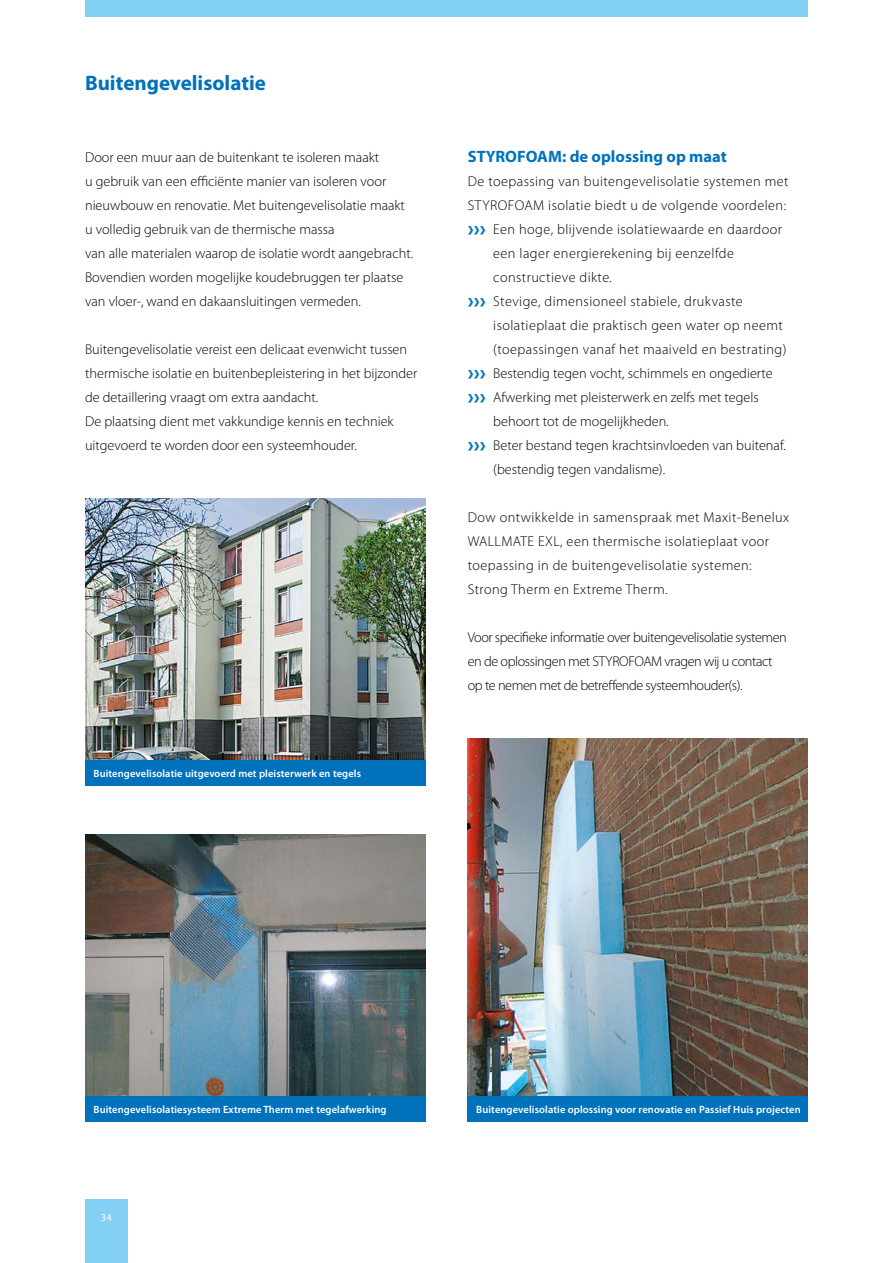
<style>
.page{position:relative;width:893px;height:1263px;background:#fff}
.page>*{position:absolute;margin:0;border:0;box-sizing:border-box;transform-origin:0 0}
.t1{font:700 21px "Myriad Pro";color:#0072bb}
.t2{font:700 16.5px "Myriad Pro";color:#0072bb}
.t3{font:300 14.25px/24px "Myriad Pro";color:#000}
.t4{font:300 14.25px/24px "Myriad Pro";letter-spacing:.03em;color:#000}
.t5{font:300 14.25px/24px "Myriad Pro";letter-spacing:-.03em;color:#000}
.t6{font:600 10.5px "Myriad Pro";letter-spacing:.01em;color:#fff}
.t7{font:10.5px "Myriad Pro";color:#fff}
.s1{font-weight:700;font-size:22.5px;color:#0072bb}
</style>
<div class="page">
<div style="left:85px;top:1199px;width:43px;height:64px;background:#83d0f5"></div>
<div style="left:85px;top:0;width:723px;height:17px;background:#83d0f5"></div>
<img style="left:85px;top:498px;width:340px;height:262px">
<div style="left:85px;top:760px;width:340px;height:26px;background:#0072bb"></div>
<img style="left:85px;top:834px;width:340px;height:262px">
<div style="left:85px;top:1096px;width:340px;height:26px;background:#0072bb"></div>
<img style="left:468px;top:738px;width:340px;height:358px">
<div style="left:468px;top:1096px;width:340px;height:26px;background:#0072bb"></div>
<h1 class="t1" style="left:85px;top:71px;width:182px">Buitengevelisolatie</h1>
<p class="t3" style="left:85px;top:145px;width:330px">Door een muur aan de buitenkant te isoleren maakt<br>u gebruik van een efficiënte manier van isoleren voor nieuwbouw en renovatie. Met buitengevelisolatie maakt u volledig gebruik van de thermische massa<br>van alle materialen waarop de isolatie wordt aangebracht.<br>Bovendien worden mogelijke koudebruggen ter plaatse van vloer-, wand en dakaansluitingen vermeden.</p>
<p class="t3" style="left:85px;top:337px;width:334px">Buitengevelisolatie vereist een delicaat evenwicht tussen thermische isolatie en buitenbepleistering in het bijzonder de detaillering vraagt om extra aandacht.<br>De plaatsing dient met vakkundige kennis en techniek uitgevoerd te worden door een systeemhouder.</p>
<p class="t6" style="left:94px;top:768px;width:269px">Buitengevelisolatie uitgevoerd met pleisterwerk en tegels</p>
<p class="t2" style="left:468px;top:147px;width:261px">STYROFOAM: de oplossing op maat</p>
<p class="t4" style="left:468px;top:169px;width:322px">De toepassing van buitengevelisolatie systemen met</p>
<p class="t4" style="left:468px;top:193px;width:320px">STYROFOAM isolatie biedt u de volgende voordelen:</p>
<p class="t4" style="left:468px;top:217px;width:316px"><span class="s1">›››</span> Een hoge, blijvende isolatiewaarde en daardoor</p>
<p class="t4" style="left:493px;top:241px;width:242px">een lager energierekening bij eenzelfde</p>
<p class="t4" style="left:493px;top:265px;width:120px">constructieve dikte.</p>
<p class="t4" style="left:468px;top:289px;width:277px"><span class="s1">›››</span> Stevige, dimensioneel stabiele, drukvaste</p>
<p class="t4" style="left:493px;top:313px;width:291px">isolatieplaat die praktisch geen water op neemt</p>
<p class="t4" style="left:493px;top:337px;width:295px">(toepassingen vanaf het maaiveld en bestrating)</p>
<p class="t3" style="left:468px;top:361px;width:306px"><span class="s1">›››</span> Bestendig tegen vocht, schimmels en ongedierte</p>
<p class="t3" style="left:468px;top:385px;width:292px"><span class="s1">›››</span> Afwerking met pleisterwerk en zelfs met tegels</p>
<p class="t3" style="left:493px;top:409px;width:177px">behoort tot de mogelijkheden.</p>
<p class="t3" style="left:468px;top:433px;width:320px"><span class="s1">›››</span> Beter bestand tegen krachtsinvloeden van buitenaf.</p>
<p class="t3" style="left:493px;top:457px;width:173px">(bestendig tegen vandalisme).</p>
<p class="t4" style="left:468px;top:505px;width:323px">Dow ontwikkelde in samenspraak met Maxit-Benelux WALLMATE EXL, een thermische isolatieplaat voor toepassing in de buitengevelisolatie systemen:<br>Strong Therm en Extreme Therm.</p>
<p class="t5" style="left:468px;top:625px;width:321px">Voor specifieke informatie over buitengevelisolatie systemen en de oplossingen met STYROFOAM vragen wij u contact op te nemen met de betreffende systeemhouder(s).</p>
<p class="t6" style="left:94px;top:1104px;width:295px">Buitengevelisolatiesysteem Extreme Therm met tegelafwerking</p>
<p class="t6" style="left:476px;top:1104px;width:326px">Buitengevelisolatie oplossing voor renovatie en Passief Huis projecten</p>
<p class="t7" style="left:101px;top:1212px;width:12px">34</p>
</div>
